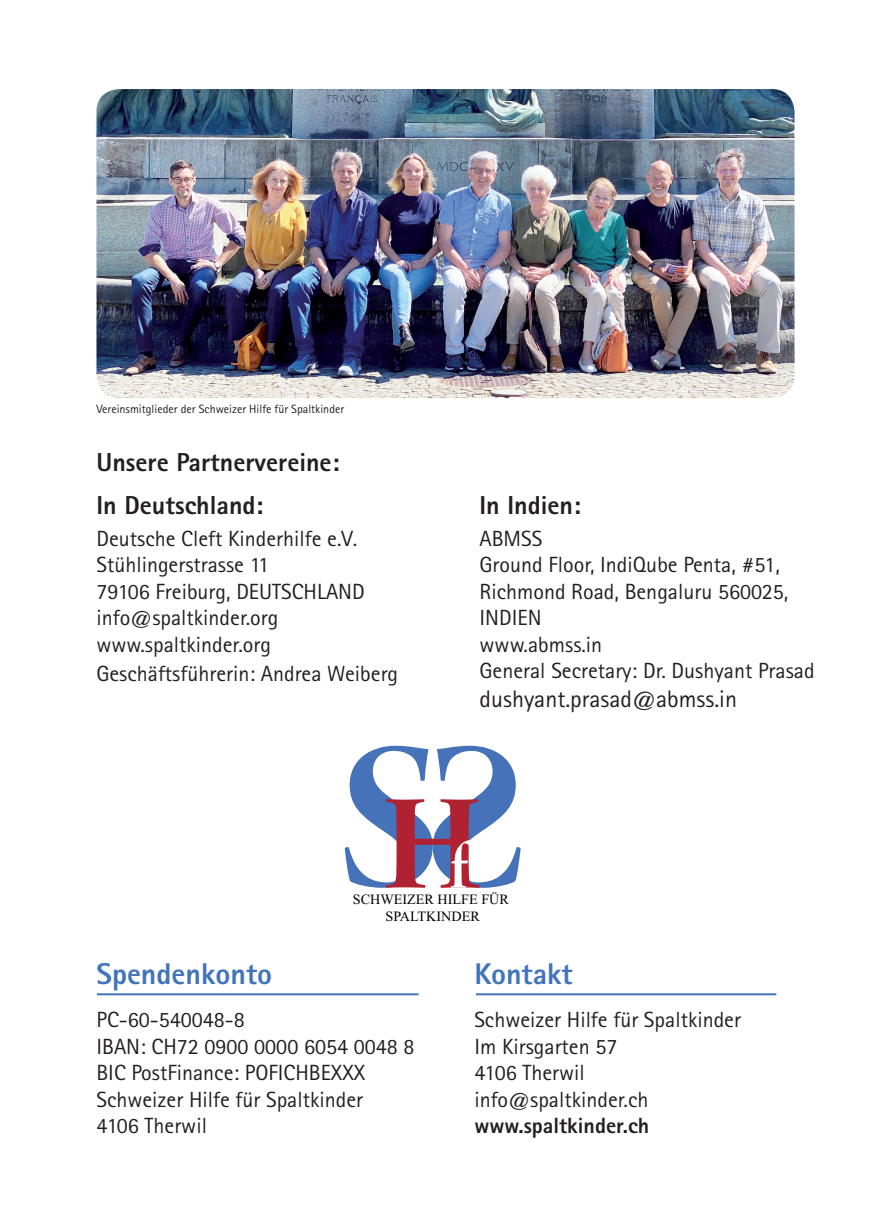
<style>
.page{position:relative;width:874px;height:1225px;background:#fff}
.page>*{position:absolute;margin:0;border:0;box-sizing:border-box;transform-origin:0 0}
.t1{font:800 30px "Rotis Sans Serif Std";color:#4274ba}
.t2{font:800 26px "Rotis Sans Serif Std";color:#231f20}
.t3{font:24px "Rotis Sans Serif Std";color:#231f20}
.t4{font:22px/26.4px "Rotis Sans Serif Std";color:#231f20}
.t5{font:800 22px "Rotis Sans Serif Std";color:#231f20}
.t6{font:14.2px/17px "Times New Roman";color:#000;text-align:center}
.t7{font:12px "Rotis Sans Serif Std";color:#231f20}
</style>
<div class="page">
<hr style="left:97px;top:993px;width:321px;height:2px;background:#4274ba">
<hr style="left:475px;top:993px;width:301px;height:2px;background:#4274ba">
<svg style="left:344px;top:746px;width:176px;height:141px"></svg>
<img style="left:96px;top:89px;width:698px;height:309px">
<p class="t7" style="left:96px;top:401px;width:249px">Vereinsmitglieder der Schweizer Hilfe für Spaltkinder</p>
<p class="t2" style="left:96px;top:446px;width:244px">Unsere Partnervereine:</p>
<p class="t2" style="left:96px;top:488px;width:168px">In Deutschland:</p>
<p class="t4" style="left:96px;top:525px;width:270px">Deutsche Cleft Kinderhilfe e.V.<br>Stühlingerstrasse 11<br>79106 Freiburg, DEUTSCHLAND info@spaltkinder.org www.spaltkinder.org</p>
<p class="t4" style="left:96px;top:659px;width:303px">Geschäftsführerin: Andrea Weiberg</p>
<p class="t2" style="left:479px;top:488px;width:103px">In Indien:</p>
<p class="t4" style="left:479px;top:525px;width:336px">ABMSS<br>Ground Floor, IndiQube Penta, #51,<br>Richmond Road, Bengaluru 560025,<br>INDIEN<br>www.abmss.in<br>General Secretary: Dr. Dushyant Prasad</p>
<p class="t3" style="left:479px;top:684px;width:259px">dushyant.prasad@abmss.in</p>
<p class="t6" style="left:352px;top:891px;width:157px">SCHWEIZER HILFE FÜR<br>SPALTKINDER</p>
<h1 class="t1" style="left:96px;top:954px;width:177px">Spendenkonto</h1>
<p class="t4" style="left:96px;top:1006px;width:319px">PC-60-540048-8<br>IBAN: CH72 0900 0000 6054 0048 8<br>BIC PostFinance: POFICHBEXXX<br>Schweizer Hilfe für Spaltkinder<br>4106 Therwil</p>
<h1 class="t1" style="left:474px;top:954px;width:100px">Kontakt</h1>
<p class="t4" style="left:474px;top:1006px;width:268px">Schweizer Hilfe für Spaltkinder<br>Im Kirsgarten 57<br>4106 Therwil info@spaltkinder.ch</p>
<p class="t5" style="left:474px;top:1111px;width:176px">www.spaltkinder.ch</p>
</div>
